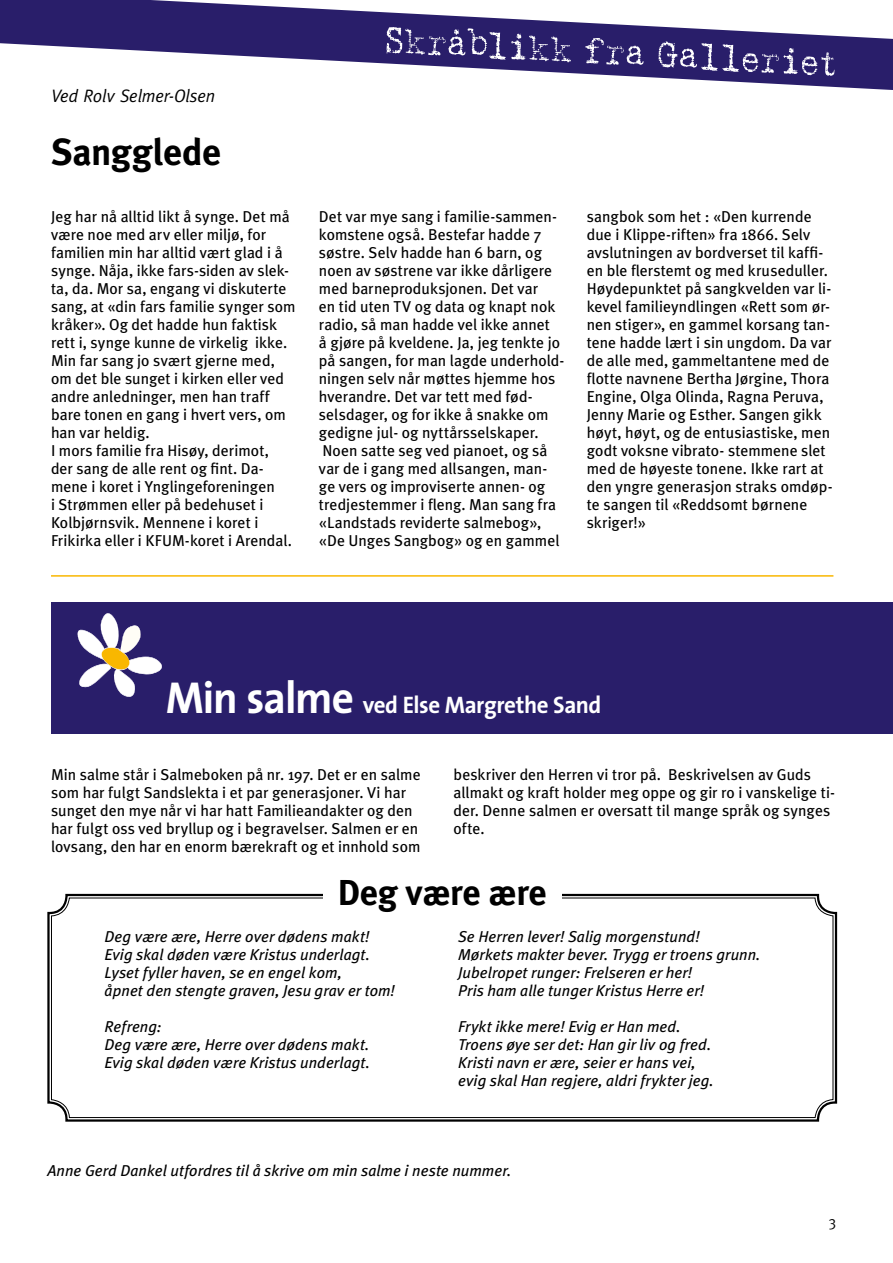
<style>
.page{position:relative;width:893px;height:1263px;background:#fff}
.page>*{position:absolute;margin:0;border:0;box-sizing:border-box;transform-origin:0 0}
.t1{font:700 37.5px "Meta Plus";letter-spacing:-.015em;color:#000}
.t2{font:700 36px "Meta Plus";letter-spacing:-.015em;color:#000}
.t3{font:700 24px "The Sans";letter-spacing:-.02em;color:#fff;scale:.96 1}
.t4{font:italic 18px "Meta";letter-spacing:-.015em;color:#000;scale:.96 1}
.t5{font:15.75px/18px "Meta Plus";color:#000}
.t6{font:italic 15.75px/18px "Meta Plus";letter-spacing:.005em;color:#000}
.t7{font:15px "Meta Caps";color:#000;scale:.96 1}
.s1{font-size:45px}
</style>
<div class="page">
<hr style="left:51px;top:575px;width:782px;height:2px;background:#f9b700">
<svg style="left:0;top:0;width:893px;height:90px"></svg>
<div style="left:51px;top:602px;width:842px;height:132px;background:#291e6a"></div>
<svg style="left:387px;top:27px;width:448px;height:49px;background:#554c88"></svg>
<svg style="left:77px;top:613px;width:85px;height:84px"></svg>
<svg style="left:47px;top:893px;width:791px;height:229px"></svg>
<div style="left:323px;top:877px;width:238px;height:40px;background:#fff"></div>
<p class="t4" style="left:51px;top:86px;width:172px">Ved Rolv Selmer-Olsen</p>
<h1 class="t1" style="left:51px;top:130px;width:172px">Sangglede</h1>
<p class="t5" style="left:51px;top:207px;width:246px">Jeg har nå alltid likt å synge. Det må være noe med arv eller miljø, for familien min har alltid vært glad i å synge. Nåja, ikke fars-siden av slek&shy;ta, da. Mor sa, engang vi diskuterte sang, at «din fars familie synger som kråker». Og det hadde hun faktisk rett i, synge kunne de virkelig ikke.<br>Min far sang jo svært gjerne med, om det ble sunget i kirken eller ved andre anledninger, men han traff bare tonen en gang i hvert vers, om han var heldig.<br>I mors familie fra Hisøy, derimot,<br>der sang de alle rent og fint. Da&shy;mene i koret i Ynglingeforeningen<br>i Strømmen eller på bedehuset i Kolbjørnsvik. Mennene i koret i Frikirka eller i KFUM-koret i Arendal.</p>
<p class="t5" style="left:319px;top:207px;width:247px">Det var mye sang i familie-sammen&shy;komstene også. Bestefar hadde 7 søstre. Selv hadde han 6 barn, og noen av søstrene var ikke dårligere med barneproduksjonen. Det var<br>en tid uten TV og data og knapt nok radio, så man hadde vel ikke annet<br>å gjøre på kveldene. Ja, jeg tenkte jo på sangen, for man lagde underhold&shy;ningen selv når møttes hjemme hos hverandre. Det var tett med fød&shy;selsdager, og for ikke å snakke om gedigne jul- og nyttårsselskaper.<br>Noen satte seg ved pianoet, og så var de i gang med allsangen, man&shy;ge vers og improviserte annen- og tredjestemmer i fleng. Man sang fra «Landstads reviderte salmebog», «De Unges Sangbog» og en gammel</p>
<p class="t5" style="left:587px;top:207px;width:247px">sangbok som het : «Den kurrende due i Klippe-riften» fra 1866. Selv avslutningen av bordverset til kaffi&shy;en ble flerstemt og med kruseduller.<br>Høydepunktet på sangkvelden var li&shy;kevel familieyndlingen «Rett som ør&shy;nen stiger», en gammel korsang tan&shy;tene hadde lært i sin ungdom. Da var de alle med, gammeltantene med de flotte navnene Bertha Jørgine, Thora Engine, Olga Olinda, Ragna Peruva, Jenny Marie og Esther. Sangen gikk høyt, høyt, og de entusiastiske, men godt voksne vibrato- stemmene slet med de høyeste tonene. Ikke rart at den yngre generasjon straks omdøp&shy;te sangen til «Reddsomt børnene skriger!»</p>
<h3 class="t3" style="left:166px;top:684px;width:455px"><span class="s1">Min salme</span> ved Else Margrethe Sand</h3>
<p class="t5" style="left:51px;top:765px;width:371px">Min salme står i Salmeboken på nr. 197. Det er en salme som har fulgt Sandslekta i et par generasjoner. Vi har sunget den mye når vi har hatt Familieandakter og den har fulgt oss ved bryllup og i begravelser. Salmen er en lovsang, den har en enorm bærekraft og et innhold som</p>
<p class="t5" style="left:454px;top:765px;width:383px">beskriver den Herren vi tror på. Beskrivelsen av Guds allmakt og kraft holder meg oppe og gir ro i vanskelige ti&shy;der. Denne salmen er oversatt til mange språk og synges ofte.</p>
<h2 class="t2" style="left:337px;top:872px;width:211px">Deg være ære</h2>
<p class="t6" style="left:105px;top:927px;width:292px">Deg være ære, Herre over dødens makt!<br>Evig skal døden være Kristus underlagt.<br>Lyset fyller haven, se en engel kom,<br>åpnet den stengte graven, Jesu grav er tom!</p>
<p class="t6" style="left:105px;top:1017px;width:267px">Refreng:<br>Deg være ære, Herre over dødens makt.<br>Evig skal døden være Kristus underlagt.</p>
<p class="t6" style="left:458px;top:927px;width:304px">Se Herren lever! Salig morgenstund!<br>Mørkets makter bever. Trygg er troens grunn.<br>Jubelropet runger: Frelseren er her!<br>Pris ham alle tunger Kristus Herre er!</p>
<p class="t6" style="left:458px;top:1017px;width:257px">Frykt ikke mere! Evig er Han med.<br>Troens øye ser det: Han gir liv og fred.<br>Kristi navn er ære, seier er hans vei, evig skal Han regjere, aldri frykter jeg.</p>
<p class="t6" style="left:47px;top:1161px;width:465px">Anne Gerd Dankel utfordres til å skrive om min salme i neste nummer.</p>
<p class="t7" style="left:829px;top:1215px;width:10px">3</p>
</div>
